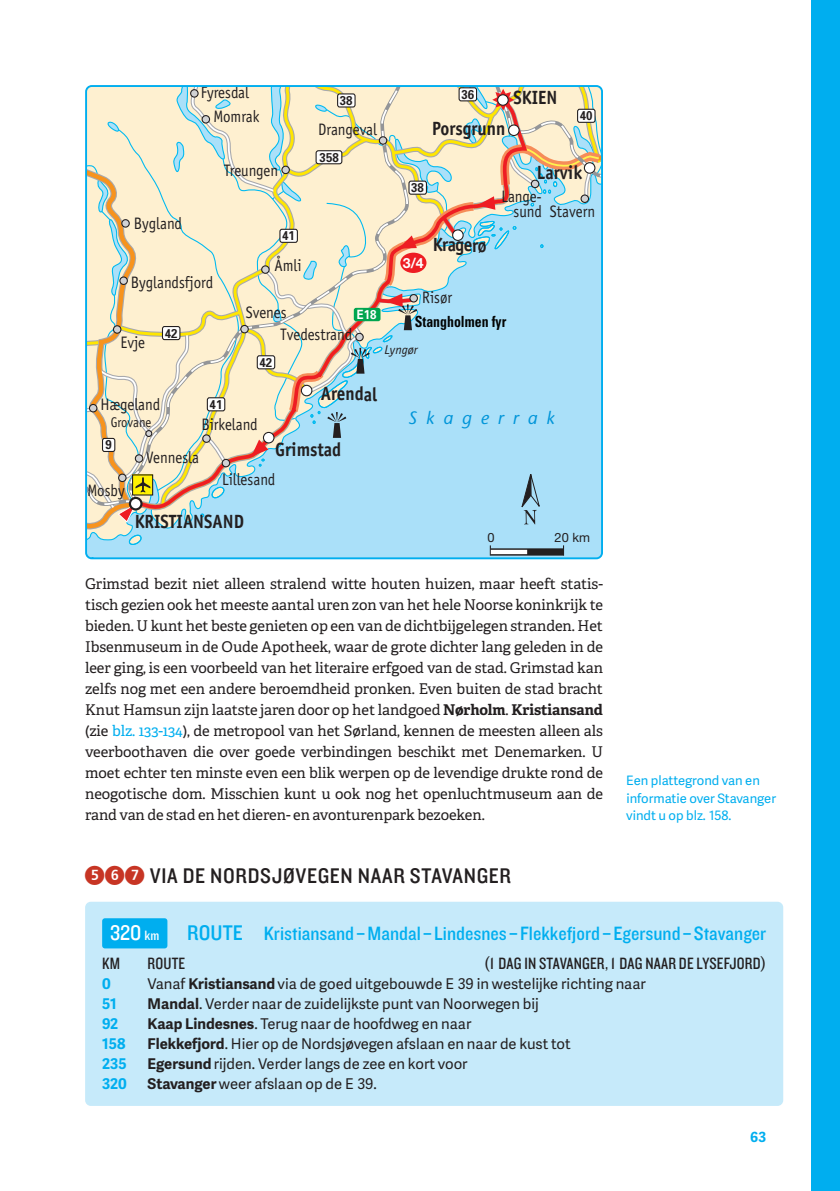
<style>
.page{position:relative;width:840px;height:1191px;background:#fff}
.page>*{position:absolute;margin:0;border:0;box-sizing:border-box;transform-origin:0 0}
.t1{font:22px "Knockout 30 Junior Welterwt";letter-spacing:.03em;color:#231f20}
.t2{font:22px "Knockout 30 Junior Welterwt";color:#fff}
.t3{font:20px "Knockout 30 Junior Welterwt";color:#00aeef}
.t4{font:700 19.2px "Officina Sans";color:#231f20;scale:.9 1}
.t5{font:700 19.2px "Officina Sans";letter-spacing:-.025em;color:#231f20;scale:.9 1}
.t6{font:italic 18px "Stone Sans";letter-spacing:.5em;color:#0095d9}
.t7{font:17px "Knockout 29 Junior Ltweight";letter-spacing:.01em;color:#231f20}
.t8{font:16.6px/15.4px "Officina Sans";color:#231f20;text-align:right;scale:.9 1}
.t9{font:16.6px "Officina Sans";letter-spacing:-.02em;color:#231f20;scale:.9 1}
.t10{font:italic 15.4px/30.8px "Helvetica Neue";color:#000}
.t11{font:15.4px/15.4px "Helvetica Neue";color:#000}
.t12{font:700 condensed 15.4px "Univers";color:#020404;scale:.9 1}
.t13{font:14.8px/21px "Adelle";letter-spacing:-.005em;color:#231f20;text-align:justify}
.t14{font:14.8px "Adelle Sans";color:#231f20}
.t15{font:700 14.8px "Adelle Sans";color:#00aeef}
.t16{font:14px "Officina Sans";color:#231f20;scale:.9 1}
.t17{font:700 14px "Helvetica Neue";color:#fff}
.t18{font:700 14px "Adelle Sans";color:#00aeef}
.t19{font:13px/17.6px "Adelle Sans";color:#00aeef}
.t20{font:700 12.8px "Univers";color:#231f20;scale:.9 1}
.t21{font:italic 12.8px "Officina Sans";color:#231f20}
.t22{font:12.8px "Helvetica Neue";color:#231f20}
.t23{font:700 12.8px "Univers";color:#fff;scale:.9 1}
.s1{font-weight:700}
.s2{color:#00aeef}
.s3{color:#ed028c}
.s4{color:#fff101}
.s5{color:#231f20}
.s6{font-family:"Zahlen Kreis Quadr Stern";font-size:28px;color:#c73524}
.s7{font-size:14px}
.s8{font-size:22px}
</style>
<div class="page">
<svg style="left:88px;top:86px;width:513px;height:472px;background:#d0dfd6"></svg>
<div style="left:85px;top:85px;width:517px;height:474px;border:2px solid #00aeef;border-radius:6px"></div>
<div style="left:85px;top:901px;width:697px;height:205px;background:#c6eafa;border-radius:6px"></div>
<div style="left:102px;top:918px;width:65px;height:30px;background:#00aeef;border-radius:3px"></div>
<div style="left:811px;top:0;width:28px;height:1191px;background:#00aeef"></div>
<p class="t8" style="left:213px;top:80px;width:53px;line-height:24.8px;text-align:left;text-indent:-13px">Fyresdal<br>Momrak</p>
<p class="t9" style="left:224px;top:160px;width:62px">Treungen</p>
<p class="t8" style="left:134px;top:215px;width:55px">Bygland</p>
<p class="t8" style="left:131px;top:275px;width:93px">Byglandsfjord</p>
<p class="t20" style="left:282px;top:227px;width:16px">41</p>
<p class="t8" style="left:274px;top:258px;width:32px">Åmli</p>
<p class="t20" style="left:339px;top:92px;width:16px">38</p>
<p class="t8" style="left:318px;top:121px;width:67px">Drangeval</p>
<p class="t20" style="left:319px;top:149px;width:23px">358</p>
<p class="t20" style="left:461px;top:86px;width:16px">36</p>
<p class="t4" style="left:432px;top:116px;width:83px">Porsgrunn</p>
<p class="t4" style="left:513px;top:85px;width:50px">SKIEN</p>
<p class="t20" style="left:579px;top:107px;width:16px">40</p>
<p class="t20" style="left:411px;top:179px;width:16px">38</p>
<p class="t17" style="left:402px;top:254px;width:22px">3/4</p>
<p class="t5" style="left:432px;top:233px;width:61px">Kragerø</p>
<p class="t4" style="left:536px;top:160px;width:52px">Larvik</p>
<p class="t8" style="left:501px;top:188px;width:47px">Lange&shy;sund</p>
<p class="t8" style="left:549px;top:203px;width:52px">Stavern</p>
<p class="t8" style="left:422px;top:289px;width:35px">Risør</p>
<p class="t8" style="left:120px;top:335px;width:29px">Evje</p>
<p class="t20" style="left:165px;top:325px;width:16px">42</p>
<p class="t8" style="left:245px;top:305px;width:47px">Svenes</p>
<p class="t23" style="left:356px;top:306px;width:24px">E18</p>
<p class="t20" style="left:259px;top:354px;width:16px">42</p>
<p class="t8" style="left:280px;top:327px;width:81px">Tvedestrand</p>
<p class="t12" style="left:414px;top:312px;width:103px">Stangholmen fyr</p>
<p class="t21" style="left:384px;top:342px;width:35px">Lyngør</p>
<p class="t8" style="left:100px;top:397px;width:68px">Hægeland</p>
<p class="t16" style="left:111px;top:414px;width:47px">Grovane</p>
<p class="t20" style="left:209px;top:396px;width:16px">41</p>
<p class="t8" style="left:201px;top:416px;width:64px">Birkeland</p>
<p class="t4" style="left:320px;top:382px;width:64px">Arendal</p>
<p class="t6" style="left:407px;top:407px;width:148px">Skagerrak</p>
<p class="t20" style="left:105px;top:436px;width:9px">9</p>
<p class="t8" style="left:87px;top:483px;width:43px">Mosby</p>
<p class="t8" style="left:146px;top:449px;width:60px">Vennesla</p>
<p class="t4" style="left:275px;top:437px;width:75px">Grimstad</p>
<p class="t8" style="left:222px;top:471px;width:61px">Lillesand</p>
<p class="t4" style="left:135px;top:509px;width:123px">KRISTIANSAND</p>
<p class="t22" style="left:487px;top:529px;width:9px">0</p>
<p class="t22" style="left:554px;top:529px;width:37px">20 km</p>
<p class="t13" style="left:85px;top:574px;width:519px">Grimstad bezit niet alleen stralend witte houten huizen, maar heeft statis&shy;tisch gezien ook het meeste aantal uren zon van het hele Noorse koninkrijk te bieden. U kunt het beste genieten op een van de dichtbijgelegen stranden. Het Ibsenmuseum in de Oude Apotheek, waar de grote dichter lang geleden in de leer ging, is een voorbeeld van het literaire erfgoed van de stad. Grimstad kan zelfs nog met een andere beroemdheid pronken. Even buiten de stad bracht Knut Hamsun zijn laatste jaren door op het landgoed <span class="s1">Nørholm</span>. <span class="s1">Kristiansand </span>(zie <span class="s2">blz. 133-134</span>), de metropool van het Sørland, kennen de meesten alleen als veerboothaven die over goede verbindingen beschikt met Denemarken. U moet echter ten minste even een blik werpen op de levendige drukte rond de neogotische dom. Misschien kunt u ook nog het openluchtmuseum aan de rand van de stad en het dieren- en avonturenpark bezoeken.</p>
<p class="t10" style="left:85px;top:585px;width:185px"><span class="s2">cyan</span> <span class="s3">magenta</span> <span class="s4">yellow</span> <span class="s5">black<br></span>Format: 72 x 67 mm</p>
<p class="t11" style="left:85px;top:638px;width:137px">Kartographie Huber<br>09.06.2008</p>
<h1 class="t1" style="left:85px;top:861px;width:427px"><span class="s6">EFG</span> VIA DE NORDSJØVEGEN NAAR STAVANGER</h1>
<p class="t19" style="left:626px;top:771px;width:151px">Een plattegrond van en informatie over Stavanger vindt u op blz. 158.</p>
<h1 class="t2" style="left:110px;top:917px;width:51px">320 <span class="s7">km</span></h1>
<h2 class="t3" style="left:187px;top:920px;width:580px"><span class="s8">ROUTE</span> Kristiansand – Mandal – Lindesnes – Flekkefjord – Egersund – Stavanger</h2>
<p class="t7" style="left:102px;top:952px;width:20px">KM</p>
<p class="t7" style="left:147px;top:952px;width:39px">ROUTE</p>
<p class="t7" style="left:484px;top:952px;width:283px">(1 DAG IN STAVANGER, 1 DAG NAAR DE LYSEFJORD)</p>
<p class="t15" style="left:102px;top:973px;width:10px">0</p>
<p class="t14" style="left:147px;top:973px;width:499px">Vanaf <span class="s1">Kristiansand</span> via de goed uitgebouwde E 39 in westelijke richting naar</p>
<p class="t15" style="left:102px;top:993px;width:16px">51</p>
<p class="t14" style="left:147px;top:993px;width:392px"><span class="s1">Mandal</span>. Verder naar de zuidelijkste punt van Noorwegen bij</p>
<p class="t15" style="left:102px;top:1013px;width:18px">92</p>
<p class="t14" style="left:147px;top:1013px;width:325px"><span class="s1">Kaap Lindesnes</span>. Terug naar de hoofdweg en naar</p>
<p class="t15" style="left:102px;top:1033px;width:25px">158</p>
<p class="t14" style="left:147px;top:1033px;width:424px"><span class="s1">Flekkefjord</span>. Hier op de Nordsjøvegen afslaan en naar de kust tot</p>
<p class="t15" style="left:102px;top:1053px;width:26px">235</p>
<p class="t14" style="left:147px;top:1053px;width:321px"><span class="s1">Egersund</span> rijden. Verder langs de zee en kort voor</p>
<p class="t15" style="left:102px;top:1073px;width:26px">320</p>
<p class="t14" style="left:147px;top:1073px;width:231px"><span class="s1">Stavanger</span> weer afslaan op de E 39.</p>
<p class="t18" style="left:749px;top:1126px;width:17px">63</p>
</div>
